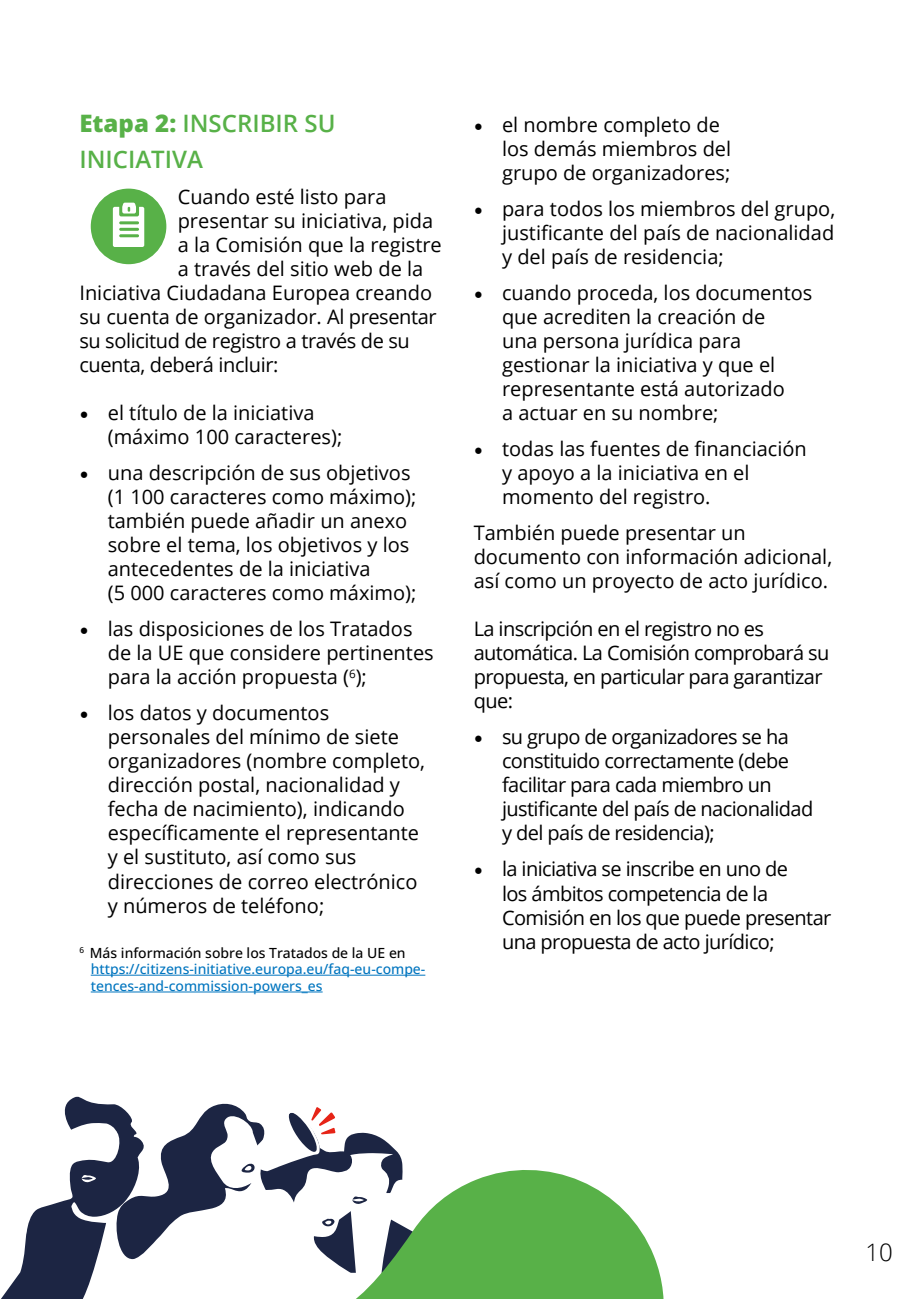
<style>
.page{position:relative;width:919px;height:1299px;background:#fff}
.page>*{position:absolute;margin:0;border:0;box-sizing:border-box;transform-origin:0 0}
.t1{font:600 24px/36px "Open Sans";color:#58b148}
.t2{font:300 24px "Open Sans";color:#000}
.t3{font:20px/24px "Open Sans";color:#000}
.t4{font:20px/24px "Open Sans";letter-spacing:-.03em;color:#000}
.t5{font:20px "Open Sans";letter-spacing:-.02em;color:#000}
.t6{font:500 14px/16.8px "Open Sans";color:#0075bf}
.s1{font-weight:800}
.s2{font-family:"Minion Pro";font-size:24px}
.s3{color:#000}
</style>
<div class="page">
<svg style="left:1px;top:1096px;width:396px;height:202px"></svg>
<svg style="left:194px;top:1151px;width:470px;height:147px"></svg>
<div style="left:91px;top:189px;width:75px;height:75px;background:#58b148;border-radius:50%"></div>
<svg style="left:113px;top:203px;width:31px;height:44px"></svg>
<hr style="left:91px;top:974px;width:334px;height:1px;background:#0075bf">
<hr style="left:91px;top:991px;width:231px;height:1px;background:#0075bf">
<p class="t1" style="left:79px;top:105px;width:257px"><span class="s1">Etapa 2:</span> INSCRIBIR SU<br>INICIATIVA</p>
<p class="t3" style="left:178px;top:184px;width:210px">Cuando esté listo para</p>
<p class="t3" style="left:178px;top:208px;width:257px">presentar su iniciativa, pida</p>
<p class="t3" style="left:178px;top:232px;width:265px">a la Comisión que la registre</p>
<p class="t3" style="left:178px;top:256px;width:247px">a través del sitio web de la</p>
<p class="t3" style="left:79px;top:280px;width:354px">Iniciativa Ciudadana Europea creando</p>
<p class="t3" style="left:79px;top:304px;width:359px">su cuenta de organizador. Al presentar</p>
<p class="t5" style="left:79px;top:327px;width:332px">su solicitud de registro a través de su</p>
<p class="t5" style="left:79px;top:351px;width:200px">cuenta, deberá incluir:</p>
<p class="t3" style="left:108px;top:400px;width:236px;text-indent:-28px"><span class="s2">•</span> el título de la iniciativa (máximo 100 caracteres);</p>
<p class="t3" style="left:108px;top:460px;width:310px;text-indent:-28px"><span class="s2">•</span> una descripción de sus objetivos (1 100 caracteres como máximo); también puede añadir un anexo sobre el tema, los objetivos y los antecedentes de la iniciativa<br>(5 000 caracteres como máximo);</p>
<p class="t3" style="left:108px;top:616px;width:327px;text-indent:-28px"><span class="s2">•</span> las disposiciones de los Tratados de la UE que considere pertinentes para la acción propuesta (<sup>6</sup>);</p>
<p class="t3" style="left:108px;top:700px;width:319px;text-indent:-28px"><span class="s2">•</span> los datos y documentos personales del mínimo de siete organizadores (nombre completo, dirección postal, nacionalidad y fecha de nacimiento), indicando específicamente el representante y el sustituto, así como sus direcciones de correo electrónico y números de teléfono;</p>
<p class="t6" style="left:91px;top:943px;width:336px;text-indent:-11px"><sup>6</sup> <span class="s3">Más información sobre los Tratados de la UE en </span>https://citizens-initiative.europa.eu/faq-eu-compe&shy;tences-and-commission-powers_es</p>
<p class="t3" style="left:502px;top:112px;width:231px;text-indent:-28px"><span class="s2">•</span> el nombre completo de los demás miembros del grupo de organizadores;</p>
<p class="t3" style="left:502px;top:196px;width:335px;text-align:justify;text-indent:-28px"><span class="s2">•</span> para todos los miembros del grupo, justificante del país de nacionalidad y del país de residencia;</p>
<p class="t3" style="left:502px;top:280px;width:312px;text-indent:-28px"><span class="s2">•</span> cuando proceda, los documentos que acrediten la creación de<br>una persona jurídica para gestionar la iniciativa y que el representante está autorizado<br>a actuar en su nombre;</p>
<p class="t3" style="left:502px;top:436px;width:306px;text-indent:-28px"><span class="s2">•</span> todas las fuentes de financiación y apoyo a la iniciativa en el momento del registro.</p>
<p class="t3" style="left:473px;top:520px;width:360px">También puede presentar un documento con información adicional, así como un proyecto de acto jurídico.</p>
<p class="t4" style="left:473px;top:616px;width:357px">La inscripción en el registro no es automática. La Comisión comprobará su propuesta, en particular para garantizar que:</p>
<p class="t4" style="left:502px;top:724px;width:313px;text-indent:-28px"><span class="s2">•</span> su grupo de organizadores se ha constituido correctamente (debe facilitar para cada miembro un justificante del país de nacionalidad y del país de residencia);</p>
<p class="t4" style="left:502px;top:856px;width:331px;text-indent:-28px"><span class="s2">•</span> la iniciativa se inscribe en uno de<br>los ámbitos competencia de la Comisión en los que puede presentar una propuesta de acto jurídico;</p>
<p class="t2" style="left:865px;top:1235px;width:29px">10</p>
</div>
